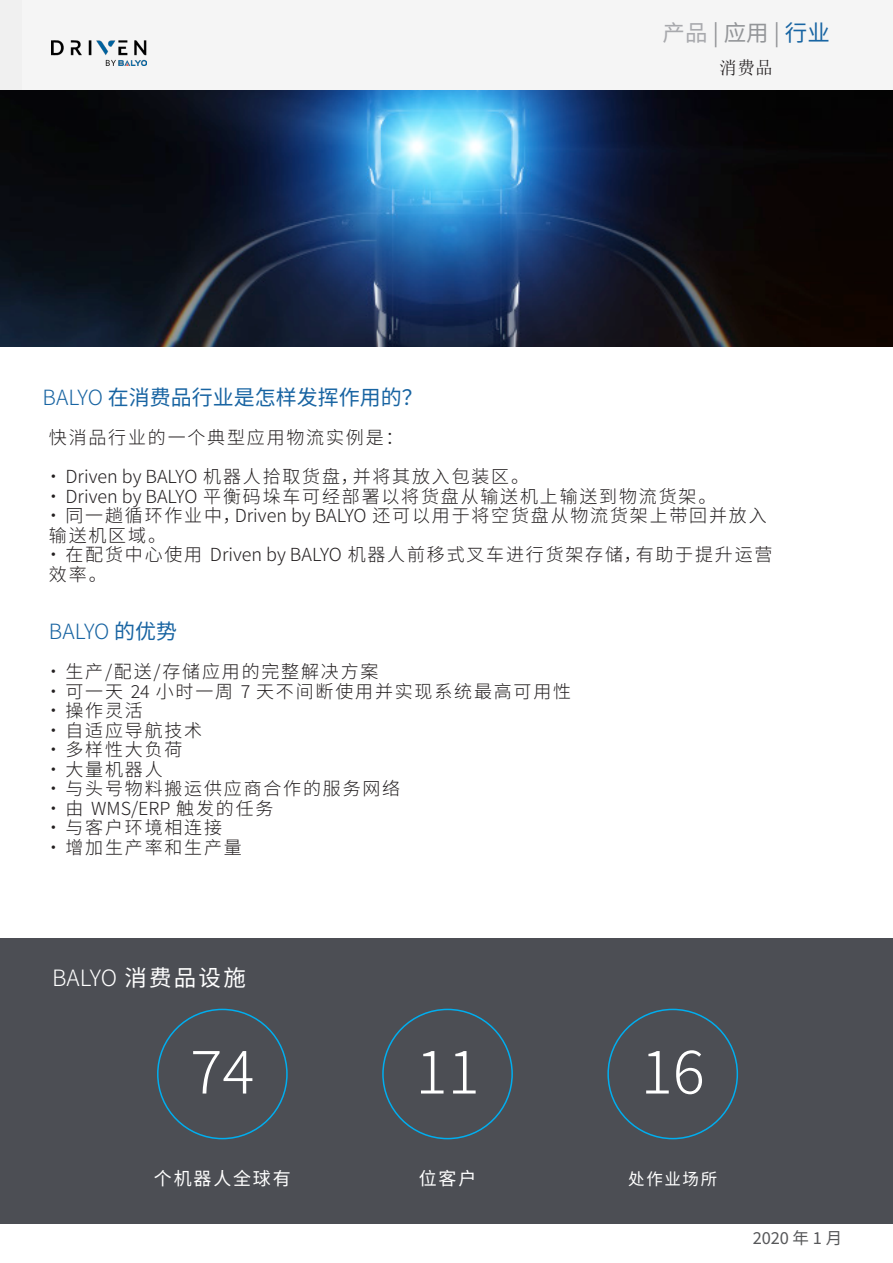
<style>
.page{position:relative;width:893px;height:1263px;background:#fff}
.page>*{position:absolute;margin:0;border:0;box-sizing:border-box;transform-origin:0 0}
.TXT_-_gros_titre{font:300 60px "Noto Sans SC";color:#fff}
.TXT_-_titre_bleu{font:300 22.5px "Noto Sans SC";letter-spacing:-.005em;color:#fff}
.t1{font:22.5px "Noto Sans SC";color:#939598}
.TXT_-_puce_bleu{font:21px "Noto Sans SC";color:#1864a2}
.TXT_-_puce_bleu-2{font:300 21px "Noto Sans SC";letter-spacing:-.005em;color:#1864a2}
.TXT-courant_light{font:300 18px/19.5px "Noto Sans SC";letter-spacing:.1em;color:#231f20}
.TXT-courant_light-2{font:300 18px "Noto Sans SC";letter-spacing:.05em;color:#231f20}
.TXT-courant_light-3{font:18px "Noto Sans SC";letter-spacing:.1em;color:#fff}
.t2{font:18px "Sim Sun";color:#231f20}
.t3{font:16.5px "Noto Sans SC";color:#57585a}
.TXT-courant_light-4{font:16.5px "Noto Sans SC";letter-spacing:.1em;color:#fff}
.s1{color:#a8a9ad}
.s2{color:#1865a3}
.s3{font-weight:300}
.s4{font-weight:400}
</style>
<div class="page">
<div style="left:0;top:0;width:893px;height:90px;background:#f5f5f5"></div>
<div style="left:0;top:0;width:21px;height:90px;background:#ebebec"></div>
<img style="left:51px;top:40px;width:96px;height:25px">
<div style="left:0;top:938px;width:893px;height:286px;background:#4c4e54"></div>
<img style="left:0;top:90px;width:893px;height:256px">
<p class="t1" style="left:663px;top:21px;width:169px"><span class="s1">产品</span> | 应用 | <span class="s2">行业</span></p>
<p class="TXT_-_puce_bleu" style="left:43px;top:385px;width:382px"><span class="s3">BALYO</span> 在消费品行业是怎样发挥作用的？</p>
<p class="t2" style="left:719px;top:58px;width:55px">消费品</p>
<p class="TXT-courant_light" style="left:49px;top:428px;width:356px">快消品行业的一个典型应用物流实例是：</p>
<p class="TXT-courant_light" style="left:44px;top:467px;width:486px">• Driven by BALYO 机器人拾取货盘，并将其放入包装区。</p>
<p class="TXT-courant_light" style="left:44px;top:487px;width:674px">• Driven by BALYO 平衡码垛车可经部署以将货盘从输送机上输送到物流货架。</p>
<p class="TXT-courant_light" style="left:44px;top:506px;width:724px">• 同一趟循环作业中，Driven by BALYO 还可以用于将空货盘从物流货架上带回并放入输送机区域。</p>
<p class="TXT-courant_light" style="left:44px;top:545px;width:730px">• 在配货中心使用 Driven by BALYO 机器人前移式叉车进行货架存储，有助于提升运营效率。</p>
<p class="TXT_-_puce_bleu-2" style="left:49px;top:619px;width:130px">BALYO <span class="s4">的优势</span></p>
<p class="TXT-courant_light" style="left:44px;top:662px;width:336px">• 生产/配送/存储应用的完整解决方案</p>
<p class="TXT-courant_light" style="left:44px;top:682px;width:528px">• 可一天 24 小时一周 7 天不间断使用并实现系统最高可用性</p>
<p class="TXT-courant_light" style="left:44px;top:701px;width:100px">• 操作灵活</p>
<p class="TXT-courant_light" style="left:44px;top:721px;width:159px">• 自适应导航技术</p>
<p class="TXT-courant_light" style="left:44px;top:740px;width:140px">• 多样性大负荷</p>
<p class="TXT-courant_light" style="left:44px;top:760px;width:120px">• 大量机器人</p>
<p class="TXT-courant_light" style="left:44px;top:779px;width:357px">• 与头号物料搬运供应商合作的服务网络</p>
<p class="TXT-courant_light-2" style="left:44px;top:798px;width:231px">• 由 WMS/ERP 触发的任务</p>
<p class="TXT-courant_light" style="left:44px;top:818px;width:179px">• 与客户环境相连接</p>
<p class="TXT-courant_light" style="left:44px;top:838px;width:199px">• 增加生产率和生产量</p>
<p class="TXT_-_titre_bleu" style="left:52px;top:965px;width:195px">BALYO <span class="s4">消费品设施</span></p>
<p class="TXT_-_gros_titre" style="left:190px;top:1038px;width:66px">74</p>
<p class="TXT-courant_light-3" style="left:154px;top:1168px;width:138px">个机器人全球有</p>
<p class="TXT_-_gros_titre" style="left:415px;top:1038px;width:66px">11</p>
<p class="TXT-courant_light-3" style="left:419px;top:1168px;width:59px">位客户</p>
<p class="TXT_-_gros_titre" style="left:641px;top:1038px;width:66px">16</p>
<p class="TXT-courant_light-4" style="left:628px;top:1170px;width:91px">处作业场所</p>
<p class="t3" style="left:753px;top:1229px;width:91px">2020 年 1 月</p>
</div>
